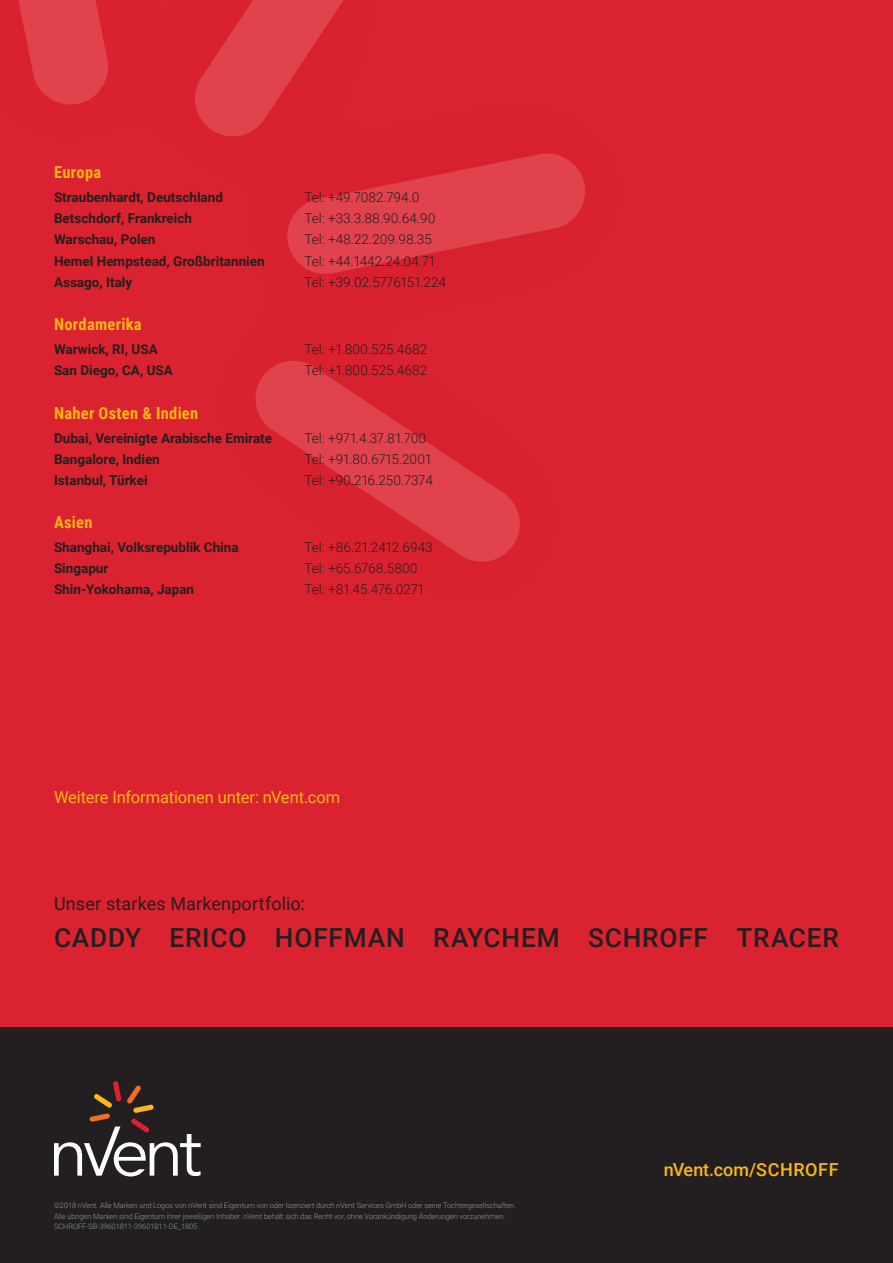
<style>
.page{position:relative;width:893px;height:1263px;background:#fff}
.page>*{position:absolute;margin:0;border:0;box-sizing:border-box;transform-origin:0 0}
.t1{font:500 26.25px "Roboto";letter-spacing:.03em;color:#231f20}
.t2{font:18px "Roboto";letter-spacing:.01em;color:#231f20}
.t3{font:500 18px "Roboto";letter-spacing:.015em;color:#fcb615}
.t4{font:700 16.5px "Roboto Condensed";letter-spacing:.015em;color:#fcb615}
.t5{font:16.5px "Roboto";letter-spacing:-.005em;color:#fcb615}
.t6{font:300 13.5px "Roboto";color:#231f20}
.t7{font:700 13.5px "Roboto";color:#231f20}
.t8{font:300 7.5px/10.5px "Roboto";letter-spacing:-.01em;color:#8f959e}
</style>
<div class="page">
<div style="left:0;top:0;width:893px;height:1028px;background:#db2230"></div>
<svg style="left:18px;top:0;width:90px;height:105px"></svg>
<svg style="left:195px;top:0;width:148px;height:136px"></svg>
<svg style="left:287px;top:153px;width:298px;height:121px"></svg>
<svg style="left:255px;top:361px;width:265px;height:201px"></svg>
<div style="left:0;top:1028px;width:893px;height:235px;background:#231f20"></div>
<svg style="left:54px;top:1081px;width:147px;height:95px"></svg>
<h3 class="t4" style="left:54px;top:161px;width:49px">Europa</h3>
<h3 class="t7" style="left:54px;top:188px;width:170px">Straubenhardt, Deutschland</h3>
<h3 class="t6" style="left:305px;top:188px;width:117px">Tel: +49.7082.794.0</h3>
<h3 class="t7" style="left:54px;top:209px;width:140px">Betschdorf, Frankreich</h3>
<h3 class="t6" style="left:305px;top:209px;width:133px">Tel: +33.3.88.90.64.90</h3>
<h3 class="t7" style="left:54px;top:230px;width:103px">Warschau, Polen</h3>
<h3 class="t6" style="left:305px;top:230px;width:129px">Tel: +48.22.209.98.35</h3>
<h3 class="t7" style="left:54px;top:251px;width:212px">Hemel Hempstead, Großbritannien</h3>
<h3 class="t6" style="left:305px;top:251px;width:132px">Tel: +44.1442.24.04.71</h3>
<h3 class="t7" style="left:54px;top:272px;width:80px">Assago, Italy</h3>
<h3 class="t6" style="left:305px;top:272px;width:143px">Tel: +39.02.5776151.224</h3>
<h3 class="t4" style="left:54px;top:313px;width:89px">Nordamerika</h3>
<h3 class="t7" style="left:54px;top:340px;width:105px">Warwick, RI, USA</h3>
<h3 class="t6" style="left:305px;top:340px;width:124px">Tel: +1.800.525.4682</h3>
<h3 class="t7" style="left:54px;top:361px;width:120px">San Diego, CA, USA</h3>
<h3 class="t6" style="left:305px;top:361px;width:124px">Tel: +1.800.525.4682</h3>
<h3 class="t4" style="left:54px;top:401px;width:146px">Naher Osten &amp; Indien</h3>
<h3 class="t7" style="left:54px;top:428px;width:220px">Dubai, Vereinigte Arabische Emirate</h3>
<h3 class="t6" style="left:305px;top:428px;width:123px">Tel: +971.4.37.81.700</h3>
<h3 class="t7" style="left:54px;top:449px;width:107px">Bangalore, Indien</h3>
<h3 class="t6" style="left:305px;top:449px;width:128px">Tel: +91.80.6715.2001</h3>
<h3 class="t7" style="left:54px;top:470px;width:95px">Istanbul, Türkei</h3>
<h3 class="t6" style="left:305px;top:470px;width:130px">Tel: +90.216.250.7374</h3>
<h3 class="t4" style="left:54px;top:511px;width:40px">Asien</h3>
<h3 class="t7" style="left:54px;top:538px;width:186px">Shanghai, Volksrepublik China</h3>
<h3 class="t6" style="left:305px;top:538px;width:130px">Tel: +86.21.2412.6943</h3>
<h3 class="t7" style="left:54px;top:559px;width:56px">Singapur</h3>
<h3 class="t6" style="left:305px;top:559px;width:115px">Tel: +65.6768.5800</h3>
<h3 class="t7" style="left:54px;top:580px;width:142px">Shin-Yokohama, Japan</h3>
<h3 class="t6" style="left:305px;top:580px;width:121px">Tel: +81.45.476.0271</h3>
<h3 class="t5" style="left:54px;top:785px;width:288px">Weitere Informationen unter: nVent.com</h3>
<h2 class="t2" style="left:54px;top:891px;width:252px">Unser starkes Markenportfolio:</h2>
<h1 class="t1" style="left:54px;top:920px;width:786px">CADDY ERICO HOFFMAN RAYCHEM SCHROFF TRACER</h1>
<p class="t8" style="left:54px;top:1200px;width:464px">©2018 nVent. Alle Marken und Logos von nVent sind Eigentum von oder lizenziert durch nVent Services GmbH oder seine Tochtergesellschaften.<br>Alle übrigen Marken sind Eigentum ihrer jeweiligen Inhaber. nVent behält sich das Recht vor, ohne Vorankündigung Änderungen vorzunehmen.<br>SCHROFF-SB-39601811-39601811-DE_1805</p>
<h2 class="t3" style="left:664px;top:1156px;width:176px">nVent.com/SCHROFF</h2>
</div>
